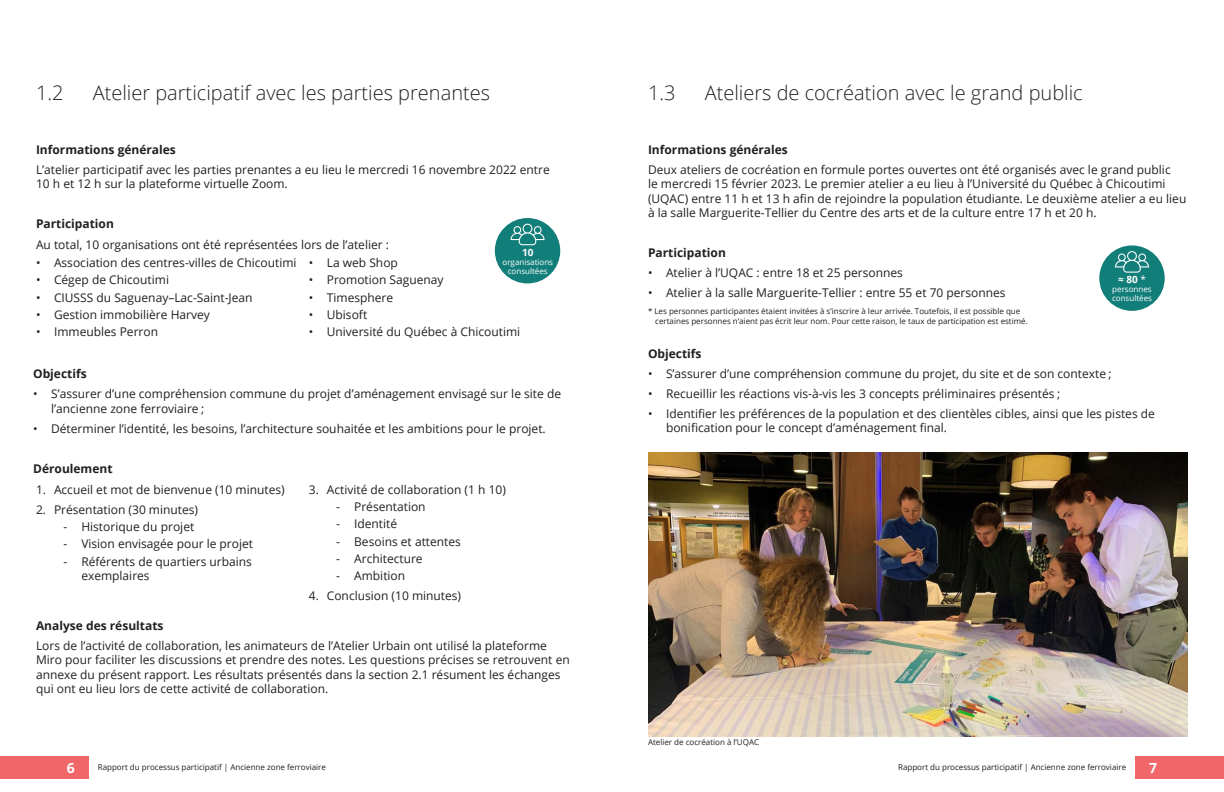
<style>
.page{position:relative;width:1224px;height:792px;background:#fff}
.page>*{position:absolute;margin:0;border:0;box-sizing:border-box;transform-origin:0 0}
.t1{font:300 20px "Open Sans";color:#231f20}
.t2{font:700 14px "Open Sans";color:#fff}
.t3{font:12px/14.4px "Open Sans";color:#231f20}
.t4{font:700 12px "Open Sans";color:#231f20}
.t5{font:700 10px "Open Sans";color:#fff}
.t6{font:8px/9.6px "Open Sans";color:#231f20}
.t7{font:8px "Open Sans";color:#fff}
.s1{font-weight:400}
</style>
<div class="page">
<div style="left:0;top:756px;width:89px;height:23px;background:#f16669"></div>
<div style="left:1135px;top:756px;width:89px;height:23px;background:#f16669"></div>
<img style="left:648px;top:452px;width:540px;height:284px">
<div style="left:495px;top:218px;width:65px;height:65px;background:#127e79;border-radius:50%"></div>
<svg style="left:511px;top:224px;width:33px;height:21px"></svg>
<div style="left:1099px;top:245px;width:66px;height:66px;background:#127e79;border-radius:50%"></div>
<svg style="left:1115px;top:251px;width:34px;height:22px"></svg>
<p class="t1" style="left:36px;top:79px;width:29px">1.2</p>
<p class="t1" style="left:93px;top:79px;width:399px">Atelier participatif avec les parties prenantes</p>
<p class="t4" style="left:36px;top:141px;width:141px">Informations générales</p>
<p class="t3" style="left:36px;top:162px;width:515px">L’atelier participatif avec les parties prenantes a eu lieu le mercredi 16 novembre 2022 entre<br>10 h et 12 h sur la plateforme virtuelle Zoom.</p>
<p class="t4" style="left:36px;top:216px;width:79px">Participation</p>
<p class="t3" style="left:36px;top:237px;width:355px">Au total, 10 organisations ont été représentées lors de l’atelier :</p>
<p class="t5" style="left:522px;top:245px;width:13px">10</p>
<p class="t7" style="left:503px;top:257px;width:52px">organisations</p>
<p class="t7" style="left:508px;top:266px;width:41px">consultées</p>
<p class="t3" style="left:36px;top:255px;width:262px">• Association des centres-villes de Chicoutimi</p>
<p class="t3" style="left:36px;top:273px;width:135px">• Cégep de Chicoutimi</p>
<p class="t3" style="left:36px;top:290px;width:218px">• CIUSSS du Saguenay–Lac-Saint-Jean</p>
<p class="t3" style="left:36px;top:307px;width:175px">• Gestion immobilière Harvey</p>
<p class="t3" style="left:36px;top:324px;width:124px">• Immeubles Perron</p>
<p class="t3" style="left:309px;top:255px;width:91px">• La web Shop</p>
<p class="t3" style="left:309px;top:273px;width:136px">• Promotion Saguenay</p>
<p class="t3" style="left:309px;top:290px;width:86px">• Timesphere</p>
<p class="t3" style="left:309px;top:307px;width:60px">• Ubisoft</p>
<p class="t3" style="left:309px;top:324px;width:213px">• Université du Québec à Chicoutimi</p>
<p class="t4" style="left:33px;top:366px;width:55px">Objectifs</p>
<p class="t3" style="left:51px;top:387px;width:511px;text-indent:-18px">• S’assurer d’une compréhension commune du projet d’aménagement envisagé sur le site de l’ancienne zone ferroviaire ;</p>
<p class="t3" style="left:33px;top:421px;width:514px">• Déterminer l’identité, les besoins, l’architecture souhaitée et les ambitions pour le projet.</p>
<p class="t4" style="left:33px;top:460px;width:81px">Déroulement</p>
<p class="t3" style="left:36px;top:482px;width:250px">1. Accueil et mot de bienvenue (10 minutes)</p>
<p class="t3" style="left:36px;top:502px;width:164px">2. Présentation (30 minutes)</p>
<p class="t3" style="left:63px;top:519px;width:132px">- Historique du projet</p>
<p class="t3" style="left:63px;top:537px;width:191px">- Vision envisagée pour le projet</p>
<p class="t3" style="left:81px;top:554px;width:172px;text-indent:-18px">- Référents de quartiers urbains exemplaires</p>
<p class="t3" style="left:309px;top:482px;width:199px">3. Activité de collaboration (1 h 10)</p>
<p class="t3" style="left:336px;top:499px;width:91px">- Présentation</p>
<p class="t3" style="left:336px;top:517px;width:63px">- Identité</p>
<p class="t3" style="left:336px;top:534px;width:126px">- Besoins et attentes</p>
<p class="t3" style="left:336px;top:551px;width:88px">- Architecture</p>
<p class="t3" style="left:336px;top:568px;width:71px">- Ambition</p>
<p class="t3" style="left:309px;top:588px;width:154px">4. Conclusion (10 minutes)</p>
<p class="t4" style="left:36px;top:617px;width:129px">Analyse des résultats</p>
<p class="t3" style="left:36px;top:638px;width:535px">Lors de l’activité de collaboration, les animateurs de l’Atelier Urbain ont utilisé la plateforme Miro pour faciliter les discussions et prendre des notes. Les questions précises se retrouvent en annexe du présent rapport. Les résultats présentés dans la section 2.1 résument les échanges qui ont eu lieu lors de cette activité de collaboration.</p>
<p class="t1" style="left:648px;top:79px;width:29px">1.3</p>
<p class="t1" style="left:705px;top:79px;width:380px">Ateliers de cocréation avec le grand public</p>
<p class="t4" style="left:648px;top:141px;width:141px">Informations générales</p>
<p class="t3" style="left:648px;top:162px;width:540px">Deux ateliers de cocréation en formule portes ouvertes ont été organisés avec le grand public<br>le mercredi 15 février 2023. Le premier atelier a eu lieu à l’Université du Québec à Chicoutimi (UQAC) entre 11 h et 13 h afin de rejoindre la population étudiante. Le deuxième atelier a eu lieu à la salle Marguerite-Tellier du Centre des arts et de la culture entre 17 h et 20 h.</p>
<p class="t4" style="left:648px;top:244px;width:79px">Participation</p>
<p class="t3" style="left:648px;top:266px;width:256px">• Atelier à l’UQAC : entre 18 et 25 personnes</p>
<p class="t3" style="left:648px;top:286px;width:359px">• Atelier à la salle Marguerite-Tellier : entre 55 et 70 personnes</p>
<p class="t5" style="left:1118px;top:273px;width:29px">≈ 80 <span class="s1">*</span></p>
<p class="t7" style="left:1112px;top:284px;width:41px">personnes</p>
<p class="t7" style="left:1112px;top:293px;width:41px">consultées</p>
<p class="t6" style="left:655px;top:306px;width:374px;text-indent:-7px">* Les personnes participantes étaient invitées à s’inscrire à leur arrivée. Toutefois, il est possible que certaines personnes n’aient pas écrit leur nom. Pour cette raison, le taux de participation est estimé.</p>
<p class="t4" style="left:648px;top:345px;width:55px">Objectifs</p>
<p class="t3" style="left:648px;top:366px;width:465px">• S’assurer d’une compréhension commune du projet, du site et de son contexte ;</p>
<p class="t3" style="left:648px;top:386px;width:414px">• Recueillir les réactions vis-à-vis les 3 concepts préliminaires présentés ;</p>
<p class="t3" style="left:666px;top:406px;width:490px;text-indent:-18px">• Identifier les préférences de la population et des clientèles cibles, ainsi que les pistes de bonification pour le concept d’aménagement final.</p>
<p class="t6" style="left:648px;top:737px;width:113px">Atelier de cocréation à l’UQAC</p>
<p class="t2" style="left:67px;top:758px;width:9px">6</p>
<p class="t6" style="left:98px;top:762px;width:230px">Rapport du processus participatif | Ancienne zone ferroviaire</p>
<p class="t6" style="left:898px;top:762px;width:230px">Rapport du processus participatif | Ancienne zone ferroviaire</p>
<p class="t2" style="left:1149px;top:758px;width:9px">7</p>
</div>
